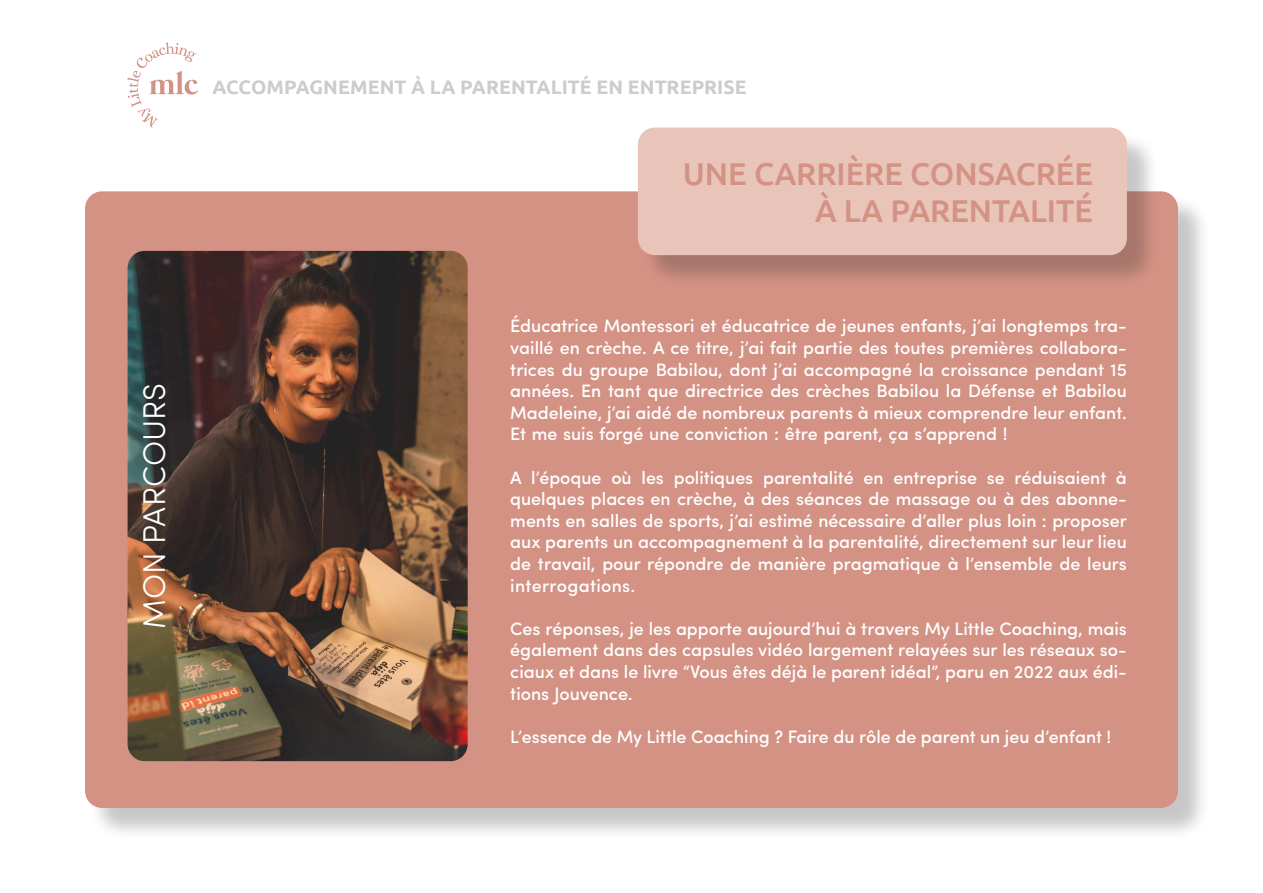
<style>
.page{position:relative;width:1263px;height:893px;background:#fff}
.page>*{position:absolute;margin:0;border:0;box-sizing:border-box;transform-origin:0 0}
.t1{font:500 31.5px "Ubuntu";color:#d39284}
.t2{font:300 31.5px "Sofia Pro";color:#fff}
.t3{font:700 19.5px "Ubuntu";color:#ccc}
.t4{font:500 18px/21.6px "Sofia Pro";color:#fff;text-align:justify}
</style>
<div class="page">
<div style="left:89px;top:195px;width:1121px;height:645px;background:#231f20;opacity:.25"></div>
<div style="left:85px;top:191px;width:1093px;height:617px;background:#d39284;border-radius:17px"></div>
<div style="left:642px;top:131px;width:517px;height:156px;background:#231f20;opacity:.25"></div>
<div style="left:638px;top:128px;width:489px;height:127px;background:#e8c4b9;border-radius:17px"></div>
<img style="left:128px;top:251px;width:340px;height:510px">
<svg style="left:128px;top:43px;width:70px;height:85px"></svg>
<p class="t2" style="left:131px;top:629px;width:248px;rotate:-90deg">MON PARCOURS</p>
<p class="t3" style="left:213px;top:75px;width:536px">ACCOMPAGNEMENT À LA PARENTALITÉ EN ENTREPRISE</p>
<p class="t1" style="left:683px;top:154px;width:412px">UNE CARRIÈRE CONSACRÉE</p>
<p class="t1" style="left:815px;top:191px;width:279px">À LA PARENTALITÉ</p>
<p class="t4" style="left:510px;top:314px;width:618px">Éducatrice Montessori et éducatrice de jeunes enfants, j’ai longtemps tra&shy;vaillé en crèche. A ce titre, j’ai fait partie des toutes premières collabora&shy;trices du groupe Babilou, dont j’ai accompagné la croissance pendant 15 années. En tant que directrice des crèches Babilou la Défense et Babilou Madeleine, j’ai aidé de nombreux parents à mieux comprendre leur enfant.<br>Et me suis forgé une conviction : être parent, ça s’apprend !</p>
<p class="t4" style="left:510px;top:465px;width:618px">A l’époque où les politiques parentalité en entreprise se réduisaient à quelques places en crèche, à des séances de massage ou à des abonne&shy;ments en salles de sports, j’ai estimé nécessaire d’aller plus loin : proposer aux parents un accompagnement à la parentalité, directement sur leur lieu de travail, pour répondre de manière pragmatique à l’ensemble de leurs interrogations.</p>
<p class="t4" style="left:510px;top:616px;width:618px">Ces réponses, je les apporte aujourd’hui à travers My Little Coaching, mais également dans des capsules vidéo largement relayées sur les réseaux so&shy;ciaux et dans le livre “Vous êtes déjà le parent idéal”, paru en 2022 aux édi&shy;tions Jouvence.</p>
<p class="t4" style="left:510px;top:724px;width:602px">L’essence de My Little Coaching ? Faire du rôle de parent un jeu d’enfant !</p>
</div>
